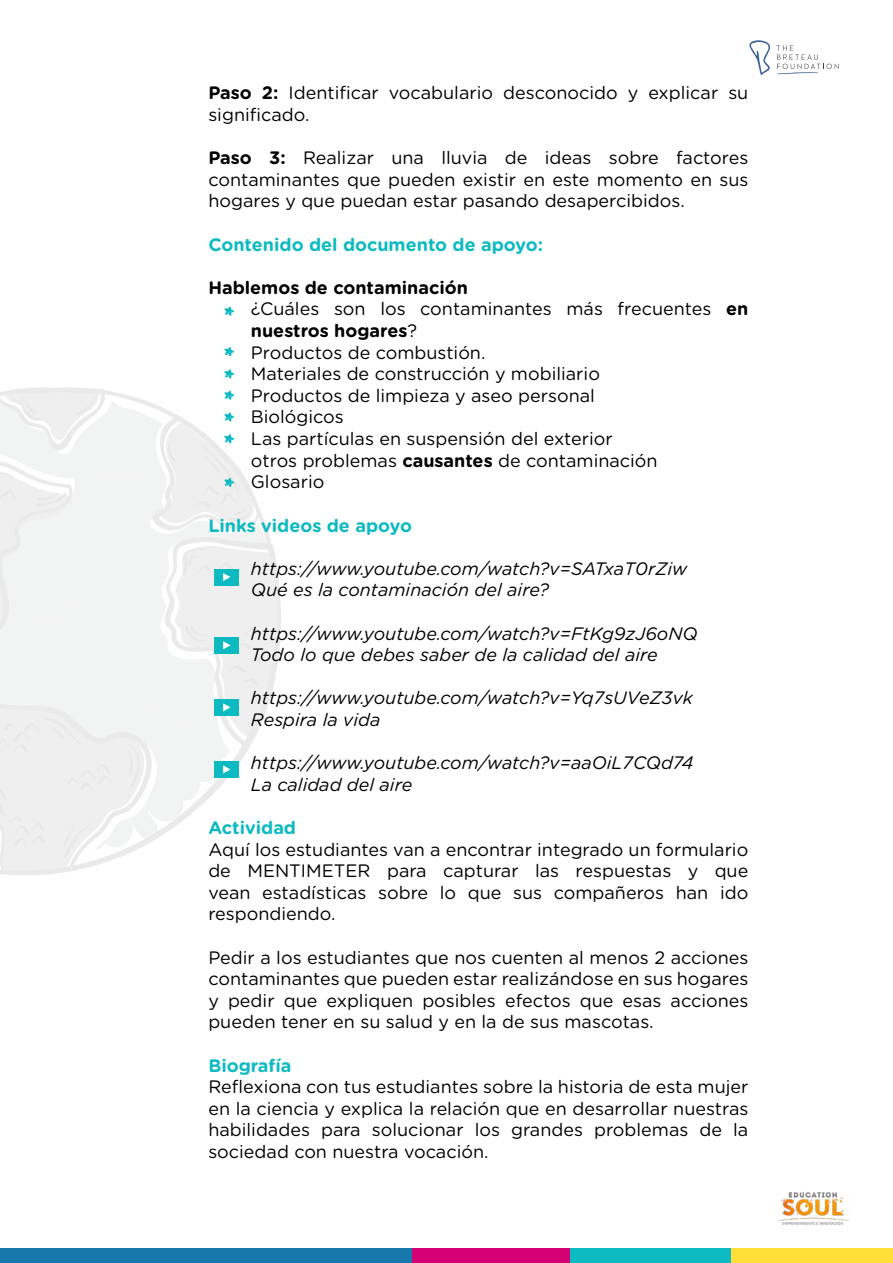
<style>
.page{position:relative;width:893px;height:1263px;background:#fff}
.page>*{position:absolute;margin:0;border:0;box-sizing:border-box;transform-origin:0 0}
.t1{font:18px/21.6px "Gotham Rounded";color:#000;text-align:justify}
.t2{font:italic 18px/21.6px "Gotham Rounded";color:#000}
.t3{font:700 18px "Gotham Rounded";color:#0dbac2}
.s1{font-weight:700}
</style>
<div class="page">
<svg style="left:0;top:860px;width:111px;height:15px;fill:#efefef"></svg>
<svg style="left:224px;top:306px;width:11px;height:10px"></svg>
<svg style="left:224px;top:347px;width:11px;height:10px"></svg>
<svg style="left:224px;top:369px;width:11px;height:10px"></svg>
<svg style="left:0;top:387px;width:281px;height:473px"></svg>
<svg style="left:749px;top:40px;width:90px;height:35px"></svg>
<div style="left:0;top:1248px;width:412px;height:15px;background:#1778ad"></div>
<div style="left:412px;top:1248px;width:162px;height:15px;background:#d40073"></div>
<div style="left:570px;top:1248px;width:162px;height:15px;background:#0dbac2"></div>
<div style="left:732px;top:1248px;width:161px;height:15px;background:#ffde38"></div>
<img style="left:778px;top:1192px;width:72px;height:33px">
<p class="t1" style="left:208px;top:81px;width:542px"><span class="s1">Paso 2:</span> Identificar vocabulario desconocido y explicar su significado.</p>
<p class="t1" style="left:208px;top:146px;width:542px"><span class="s1">Paso 3:</span> Realizar una lluvia de ideas sobre factores contaminantes que pueden existir en este momento en sus hogares y que puedan estar pasando desapercibidos.</p>
<p class="t3" style="left:208px;top:231px;width:336px">Contenido del documento de apoyo:</p>
<p class="t1" style="left:251px;top:276px;width:499px;text-align:left;text-indent:-43px"><span class="s1">Hablemos de contaminación<br></span>¿Cuáles son los contaminantes más frecuentes <span class="s1">en nuestros hogares</span>?<br>Productos de combustión.<br>Materiales de construcción y mobiliario<br>Productos de limpieza y aseo personal<br>Biológicos<br>Las partículas en suspensión del exterior<br>otros problemas <span class="s1">causantes</span> de contaminación<br>Glosario</p>
<p class="t3" style="left:208px;top:512px;width:205px">Links videos de apoyo</p>
<p class="t2" style="left:251px;top:557px;width:438px">https://www.youtube.com/watch?v=SATxaT0rZiw<br>Qué es la contaminación del aire?</p>
<p class="t2" style="left:251px;top:622px;width:448px">https://www.youtube.com/watch?v=FtKg9zJ6oNQ<br>Todo lo que debes saber de la calidad del aire</p>
<p class="t2" style="left:251px;top:686px;width:444px">https://www.youtube.com/watch?v=Yq7sUVeZ3vk<br>Respira la vida</p>
<p class="t2" style="left:251px;top:751px;width:444px">https://www.youtube.com/watch?v=aaOiL7CQd74<br>La calidad del aire</p>
<p class="t3" style="left:208px;top:814px;width:89px">Actividad</p>
<p class="t1" style="left:208px;top:837px;width:541px">Aquí los estudiantes van a encontrar integrado un formulario de MENTIMETER para capturar las respuestas y que vean estadísticas sobre lo que sus compañeros han ido respondiendo.</p>
<p class="t1" style="left:208px;top:945px;width:542px">Pedir a los estudiantes que nos cuenten al menos 2 acciones contaminantes que pueden estar realizándose en sus hogares y pedir que expliquen posibles efectos que esas acciones pueden tener en su salud y en la de sus mascotas.</p>
<p class="t3" style="left:208px;top:1052px;width:85px">Biografía</p>
<p class="t1" style="left:208px;top:1075px;width:542px">Reflexiona con tus estudiantes sobre la historia de esta mujer en la ciencia y explica la relación que en desarrollar nuestras habilidades para solucionar los grandes problemas de la sociedad con nuestra vocación.</p>
</div>
